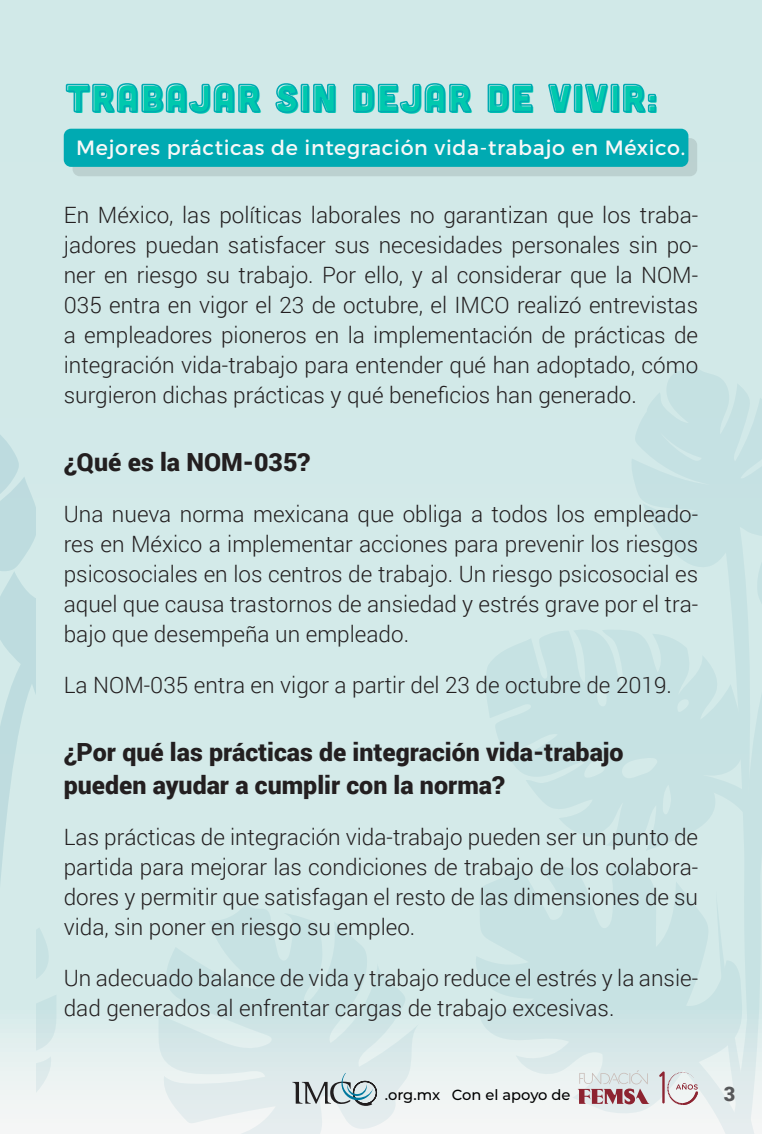
<style>
.page{position:relative;width:762px;height:1134px;background:#d2e9e9}
.page>*{position:absolute;margin:0;border:0;box-sizing:border-box;transform-origin:0 0}
.t1{font:38.5px "Cubano";letter-spacing:.05em;color:#00c9ae}
.sub{font:900 25px/32.5px "Roboto";color:#231f20}
.base{font:300 22.5px/30px "Roboto";color:#231f20;text-align:justify}
.t2{font:20.5px "Montserrat";letter-spacing:.03em;color:#f8f8f8}
.t3{font:900 20px "Roboto";color:#57585a}
.t4{font:500 14.75px "Montserrat";color:#000}
</style>
<div class="page">
<svg style="left:486px;top:630px;width:92px;height:202px;fill:#c7e2e3"></svg>
<svg style="left:473px;top:867px;width:105px;height:247px"></svg>
<svg style="left:158px;top:904px;width:261px;height:230px"></svg>
<svg style="left:292px;top:1073px;width:85px;height:36px"></svg>
<svg style="left:578px;top:364px;width:184px;height:770px"></svg>
<svg style="left:0;top:435px;width:56px;height:699px"></svg>
<div style="left:73px;top:138px;width:624px;height:38px;background:#bcd1d0;border-radius:7px"></div>
<div style="left:64px;top:129px;width:624px;height:38px;background:#00aab2;border-radius:7px"></div>
<svg style="left:65px;top:83px;width:196px;height:31px"></svg>
<svg style="left:275px;top:83px;width:23px;height:30px"></svg>
<div style="left:301px;top:84px;width:8px;height:28px;border:2px solid #00aab2"></div>
<svg style="left:313px;top:83px;width:23px;height:30px"></svg>
<svg style="left:353px;top:83px;width:119px;height:31px"></svg>
<svg style="left:487px;top:83px;width:46px;height:30px"></svg>
<svg style="left:549px;top:83px;width:22px;height:30px"></svg>
<div style="left:574px;top:84px;width:8px;height:28px;border:2px solid #00aab2"></div>
<svg style="left:585px;top:83px;width:23px;height:30px"></svg>
<div style="left:610px;top:84px;width:9px;height:28px;border:2px solid #00aab2"></div>
<svg style="left:623px;top:83px;width:22px;height:30px"></svg>
<div style="left:648px;top:94px;width:8px;height:8px;border:2px solid #00aab2"></div>
<div style="left:648px;top:104px;width:8px;height:8px;border:2px solid #00aab2"></div>
<p class="t1" style="left:68px;top:74px;width:592px">TRABAJAR SIN DEJAR DE VIVIR:</p>
<p class="t2" style="left:76px;top:135px;width:610px">Mejores prácticas de integración vida-trabajo en México.</p>
<p class="base" style="left:64px;top:199px;width:636px">En México, las políticas laborales no garantizan que los traba&shy;jadores puedan satisfacer sus necesidades personales sin po&shy;ner en riesgo su trabajo. Por ello, y al considerar que la NOM-035 entra en vigor el 23 de octubre, el IMCO realizó entrevistas a empleadores pioneros en la implementación de prácticas de integración vida-trabajo para entender qué han adoptado, cómo surgieron dichas prácticas y qué beneficios han generado.</p>
<p class="sub" style="left:64px;top:445px;width:248px">¿Qué es la NOM-035?</p>
<p class="base" style="left:64px;top:498px;width:636px">Una nueva norma mexicana que obliga a todos los empleado&shy;res en México a implementar acciones para prevenir los riesgos psicosociales en los centros de trabajo. Un riesgo psicosocial es aquel que causa trastornos de ansiedad y estrés grave por el tra&shy;bajo que desempeña un empleado.</p>
<p class="base" style="left:64px;top:669px;width:609px">La NOM-035 entra en vigor a partir del 23 de octubre de 2019.</p>
<p class="sub" style="left:64px;top:735px;width:561px">¿Por qué las prácticas de integración vida-trabajo pueden ayudar a cumplir con la norma?</p>
<p class="base" style="left:64px;top:821px;width:636px">Las prácticas de integración vida-trabajo pueden ser un punto de partida para mejorar las condiciones de trabajo de los colabora&shy;dores y permitir que satisfagan el resto de las dimensiones de su vida, sin poner en riesgo su empleo.</p>
<p class="base" style="left:64px;top:962px;width:636px">Un adecuado balance de vida y trabajo reduce el estrés y la ansie&shy;dad generados al enfrentar cargas de trabajo excesivas.</p>
<p class="t4" style="left:385px;top:1084px;width:187px">.org.mx Con el apoyo de</p>
<p class="t3" style="left:724px;top:1080px;width:13px">3</p>
</div>
